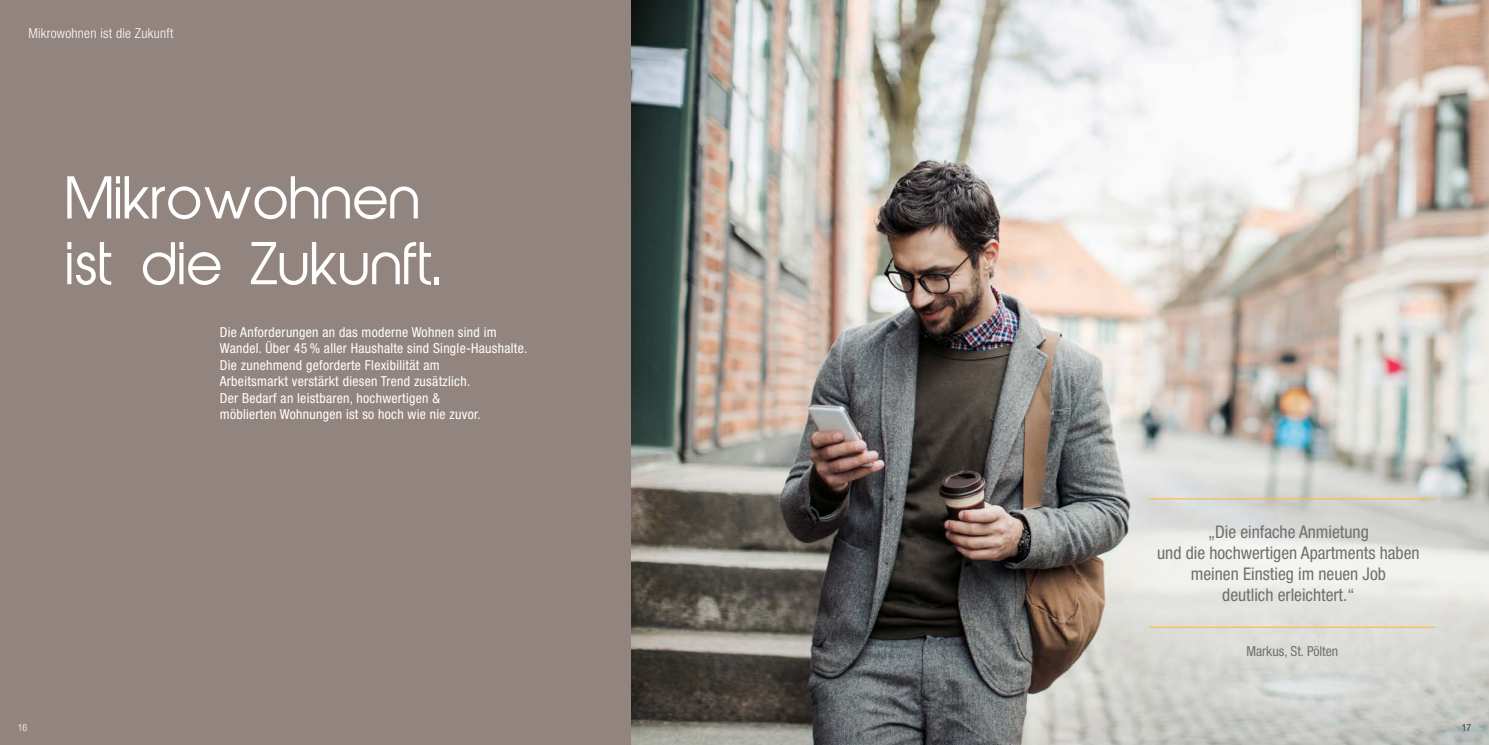
<style>
.page{position:relative;width:1489px;height:745px;background:#fff}
.page>*{position:absolute;margin:0;border:0;box-sizing:border-box;transform-origin:0 0}
.t1{font:54.75px/65.6px "Abeatby Kai";color:#fff}
.t2{font:condensed 17.5px/21px "Helvetica Neue LT Std";color:#706f6f;text-align:center}
.t3{font:condensed 13.75px/16.5px "Helvetica Neue LT Std";letter-spacing:.02em;color:#fff}
.t4{font:300 condensed 13.75px "Helvetica Neue LT Std";letter-spacing:.02em;color:#fff}
.t5{font:condensed 13.75px "Helvetica Neue LT Std";color:#706f6f}
.t6{font:300 condensed 10px "Helvetica Neue LT Std";color:#fff}
.t7{font:300 condensed 10px "Helvetica Neue LT Std";color:#1d1d1b}
</style>
<div class="page">
<div style="left:0;top:0;width:744px;height:744px;background:#92847e"></div>
<img style="left:631px;top:0;width:857px;height:744px">
<hr style="left:1148px;top:626px;width:287px;height:1px;background:#fbbd51">
<hr style="left:1148px;top:498px;width:287px;height:1px;background:#fbbd51">
<p class="t4" style="left:28px;top:25px;width:147px">Mikrowohnen ist die Zukunft</p>
<h1 class="t1" style="left:67px;top:170px;width:377px">Mikrowohnen ist die Zukunft.</h1>
<p class="t3" style="left:220px;top:323px;width:309px">Die Anforderungen an das moderne Wohnen sind im Wandel. Über 45 % aller Haushalte sind Single-Haushalte.<br>Die zunehmend geforderte Flexibilität am<br>Arbeitsmarkt verstärkt diesen Trend zusätzlich.<br>Der Bedarf an leistbaren, hochwertigen &amp;<br>möblierten Wohnungen ist so hoch wie nie zuvor.</p>
<p class="t2" style="left:1157px;top:520px;width:264px">„Die einfache Anmietung<br>und die hochwertigen Apartments haben meinen Einstieg im neuen Job<br>deutlich erleichtert.“</p>
<p class="t5" style="left:1246px;top:642px;width:93px">Markus, St. Pölten</p>
<p class="t6" style="left:18px;top:721px;width:11px">16</p>
<p class="t7" style="left:1461px;top:721px;width:11px">17</p>
</div>
